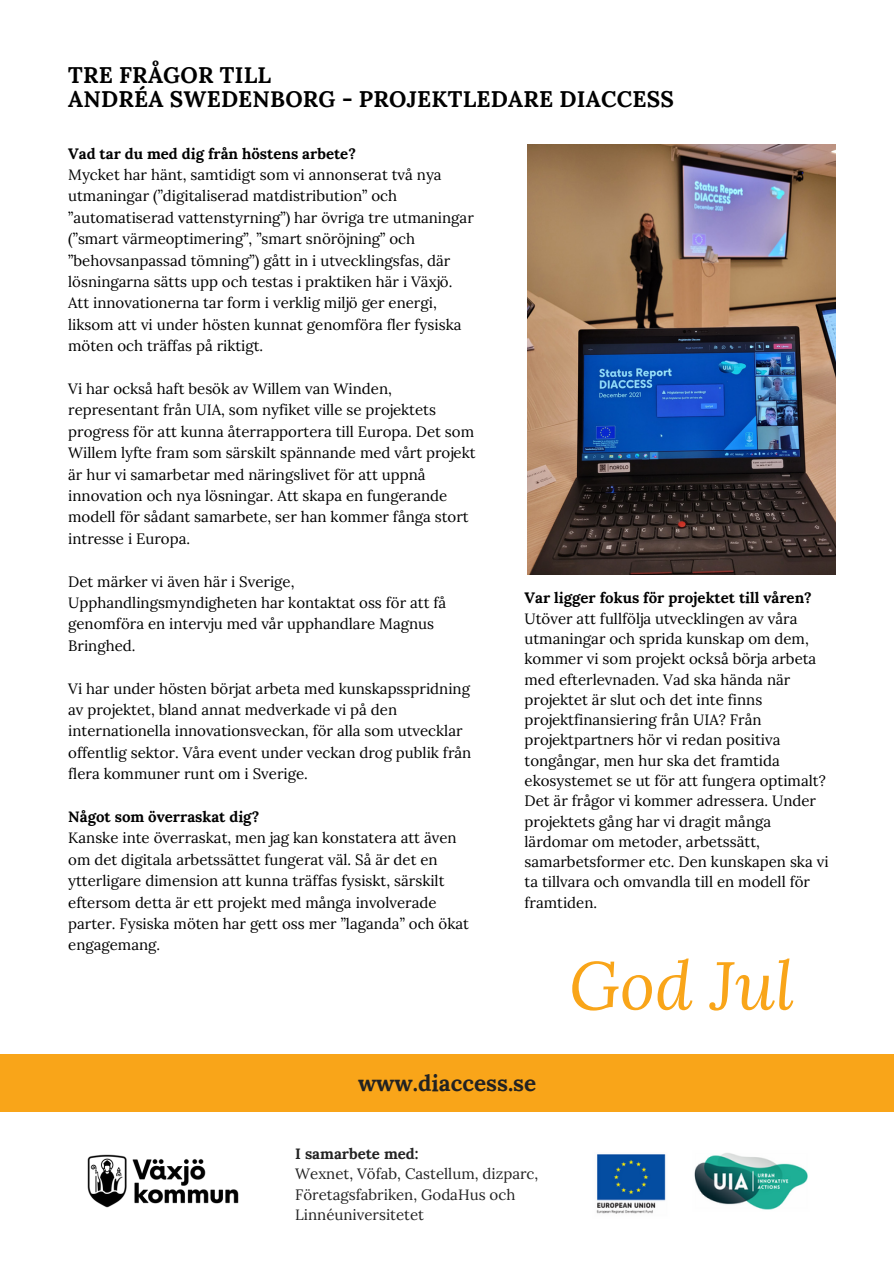
<style>
.page{position:relative;width:894px;height:1264px;background:#fff}
.page>*{position:absolute;margin:0;border:0;box-sizing:border-box;transform-origin:0 0}
.t1{font:italic 67.5px "Lora";color:#f9a519}
.t2{font:700 22.5px "Lora";letter-spacing:.01em;color:#000}
.t3{font:700 22.5px "Lora";color:#222}
.t4{font:15px/21.5px "Lora";color:#000}
.t5{font:700 15px "Lora";color:#000}
.t6{font:15px/20.2px "Lora";color:#222}
.t7{font:700 15px "Lora";color:#222}
</style>
<div class="page">
<img style="left:527px;top:145px;width:308px;height:429px">
<div style="left:0;top:1054px;width:893px;height:58px;background:#f9a519"></div>
<img style="left:87px;top:1154px;width:152px;height:54px">
<img style="left:596px;top:1153px;width:212px;height:61px">
<p class="t2" style="left:68px;top:60px;width:204px">TRE FRÅGOR TILL</p>
<p class="t2" style="left:68px;top:84px;width:607px">ANDRÉA SWEDENBORG - PROJEKTLEDARE DIACCESS</p>
<p class="t5" style="left:68px;top:143px;width:289px">Vad tar du med dig från höstens arbete?</p>
<p class="t4" style="left:68px;top:164px;width:407px">Mycket har hänt, samtidigt som vi annonserat två nya utmaningar (”digitaliserad matdistribution” och ”automatiserad vattenstyrning”) har övriga tre utmaningar (”smart värmeoptimering”, ”smart snöröjning” och ”behovsanpassad tömning”) gått in i utvecklingsfas, där lösningarna sätts upp och testas i praktiken här i Växjö.</p>
<p class="t4" style="left:68px;top:292px;width:394px">Att innovationerna tar form i verklig miljö ger energi, liksom att vi under hösten kunnat genomföra fler fysiska möten och träffas på riktigt.</p>
<p class="t4" style="left:68px;top:378px;width:409px">Vi har också haft besök av Willem van Winden, representant från UIA, som nyfiket ville se projektets progress för att kunna återrapportera till Europa. Det som Willem lyfte fram som särskilt spännande med vårt projekt är hur vi samarbetar med näringslivet för att uppnå innovation och nya lösningar. Att skapa en fungerande modell för sådant samarbete, ser han kommer fånga stort intresse i Europa.</p>
<p class="t4" style="left:68px;top:570px;width:379px">Det märker vi även här i Sverige, Upphandlingsmyndigheten har kontaktat oss för att få genomföra en intervju med vår upphandlare Magnus Bringhed.</p>
<p class="t4" style="left:68px;top:677px;width:404px">Vi har under hösten börjat arbeta med kunskapsspridning av projektet, bland annat medverkade vi på den internationella innovationsveckan, för alla som utvecklar offentlig sektor. Våra event under veckan drog publik från flera kommuner runt om i Sverige.</p>
<p class="t5" style="left:68px;top:807px;width:192px">Något som överraskat dig?</p>
<p class="t4" style="left:68px;top:827px;width:402px">Kanske inte överraskat, men jag kan konstatera att även om det digitala arbetssättet fungerat väl. Så är det en ytterligare dimension att kunna träffas fysiskt, särskilt eftersom detta är ett projekt med många involverade parter. Fysiska möten har gett oss mer ”laganda” och ökat engagemang.</p>
<p class="t5" style="left:524px;top:588px;width:289px">Var ligger fokus för projektet till våren?</p>
<p class="t4" style="left:524px;top:608px;width:305px;line-height:20.2px">Utöver att fullfölja utvecklingen av våra utmaningar och sprida kunskap om dem, kommer vi som projekt också börja arbeta med efterlevnaden. Vad ska hända när projektet är slut och det inte finns projektfinansiering från UIA? Från projektpartners hör vi redan positiva tongångar, men hur ska det framtida ekosystemet se ut för att fungera optimalt?<br>Det är frågor vi kommer adressera. Under projektets gång har vi dragit många lärdomar om metoder, arbetssätt, samarbetsformer etc. Den kunskapen ska vi ta tillvara och omvandla till en modell för framtiden.</p>
<p class="t3" style="left:358px;top:1068px;width:180px">www.diaccess.se</p>
<p class="t7" style="left:295px;top:1143px;width:125px">I samarbete med:</p>
<p class="t6" style="left:295px;top:1163px;width:244px">Wexnet, Vöfab, Castellum, dizparc,<br>Företagsfabriken, GodaHus och</p>
<p class="t6" style="left:295px;top:1204px;width:130px">Linnéuniversitetet</p>
<p class="t1" style="left:568px;top:939px;width:227px">God Jul</p>
</div>
